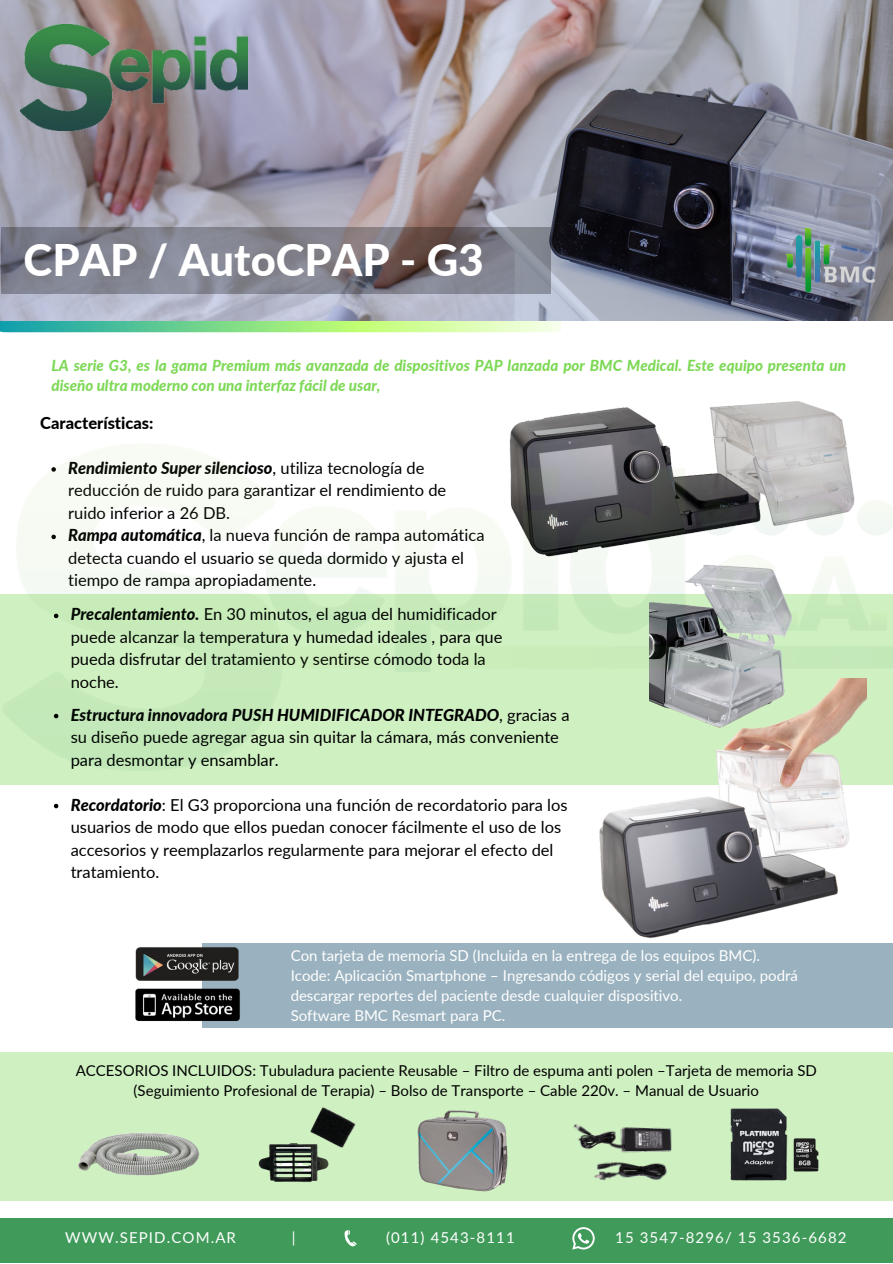
<style>
.page{position:relative;width:893px;height:1264px;background:#fff}
.page>*{position:absolute;margin:0;border:0;box-sizing:border-box;transform-origin:0 0}
.t1{font:800 43.65px "Lato";color:#fff}
.t2{font:16.5px/22.5px "Lato";color:#000}
.t3{font:800 16.5px "Lato";color:#000}
.t4{font:italic 800 15.15px/20.2px "Lato";color:#7ed957}
.t5{font:15px/20.2px "Lato";color:#fff}
.t6{font:15px/20.2px "Lato";color:#000;text-align:center}
.t7{font:15px "Lato";letter-spacing:.075em;color:#fff}
.s1{font-weight:800;font-style:italic}
</style>
<div class="page">
<svg style="left:0;top:320px;width:560px;height:12px;background:#94dc9f"></svg>
<img style="left:0;top:0;width:892px;height:320px">
<svg style="left:1px;top:227px;width:549px;height:67px;background:#7c7b85"></svg>
<img style="left:786px;top:266px;width:36px;height:41px">
<img style="left:786px;top:214px;width:46px;height:52px">
<img style="left:822px;top:265px;width:53px;height:23px">
<img style="left:21px;top:24px;width:226px;height:107px">
<div style="left:0;top:1052px;width:892px;height:148px;background:#cff0c1"></div>
<img style="left:78px;top:1132px;width:122px;height:44px">
<div style="left:0;top:1217px;width:892px;height:45px;background:#409a5a"></div>
<svg style="left:572px;top:1227px;width:22px;height:22px"></svg>
<div style="left:0;top:595px;width:892px;height:190px;background:#cff0c1"></div>
<div style="left:203px;top:943px;width:689px;height:84px;background:#9ab2bf"></div>
<img style="left:135px;top:946px;width:105px;height:75px">
<img style="left:417px;top:1110px;width:91px;height:82px">
<img style="left:573px;top:1124px;width:99px;height:57px">
<img style="left:258px;top:1107px;width:98px;height:75px">
<svg style="left:344px;top:1230px;width:12px;height:16px"></svg>
<img style="left:730px;top:1108px;width:88px;height:72px">
<svg style="left:54px;top:803px;width:4px;height:5px"></svg>
<img style="left:509px;top:401px;width:338px;height:43px">
<img style="left:599px;top:770px;width:251px;height:168px">
<img style="left:2px;top:444px;width:890px;height:326px">
<p class="t1" style="left:24px;top:233px;width:461px">CPAP / AutoCPAP - G3</p>
<p class="t4" style="left:51px;top:354px;width:796px">LA serie G3, es la gama Premium más avanzada de dispositivos PAP lanzada por BMC Medical. Este equipo presenta un diseño ultra moderno con una interfaz fácil de usar,</p>
<p class="t3" style="left:40px;top:412px;width:115px">Características:</p>
<p class="t2" style="left:68px;top:456px;width:379px"><span class="s1">Rendimiento Super silencioso</span>, utiliza tecnología de reducción de ruido para garantizar el rendimiento de ruido inferior a 26 DB.</p>
<p class="t2" style="left:68px;top:524px;width:418px"><span class="s1">Rampa automática</span>, la nueva función de rampa automática detecta cuando el usuario se queda dormido y ajusta el tiempo de rampa apropiadamente.</p>
<p class="t2" style="left:71px;top:602px;width:433px"><span class="s1">Precalentamiento.</span> En 30 minutos, el agua del humidificador puede alcanzar la temperatura y humedad ideales , para que pueda disfrutar del tratamiento y sentirse cómodo toda la noche.</p>
<p class="t2" style="left:71px;top:703px;width:500px"><span class="s1">Estructura innovadora PUSH HUMIDIFICADOR INTEGRADO</span>, gracias a su diseño puede agregar agua sin quitar la cámara, más conveniente para desmontar y ensamblar.</p>
<p class="t2" style="left:71px;top:793px;width:498px"><span class="s1">Recordatorio</span>: El G3 proporciona una función de recordatorio para los usuarios de modo que ellos puedan conocer fácilmente el uso de los accesorios y reemplazarlos regularmente para mejorar el efecto del tratamiento.</p>
<p class="t5" style="left:290px;top:944px;width:470px">Con tarjeta de memoria SD (Incluida en la entrega de los equipos BMC).</p>
<p class="t5" style="left:290px;top:965px;width:509px">Icode: Aplicación Smartphone – Ingresando códigos y serial del equipo, podrá descargar reportes del paciente desde cualquier dispositivo.</p>
<p class="t5" style="left:290px;top:1005px;width:216px">Software BMC Resmart para PC.</p>
<p class="t6" style="left:76px;top:1059px;width:742px">ACCESORIOS INCLUIDOS: Tubuladura paciente Reusable – Filtro de espuma anti polen –Tarjeta de memoria SD (Seguimiento Profesional de Terapia) – Bolso de Transporte – Cable 220v. – Manual de Usuario</p>
<p class="t7" style="left:65px;top:1228px;width:172px">WWW.SEPID.COM.AR</p>
<p class="t5" style="left:292px;top:1226px;width:5px">|</p>
<p class="t7" style="left:386px;top:1228px;width:130px">(011) 4543-8111</p>
<p class="t7" style="left:615px;top:1228px;width:233px">15 3547-8296/ 15 3536-6682</p>
</div>
